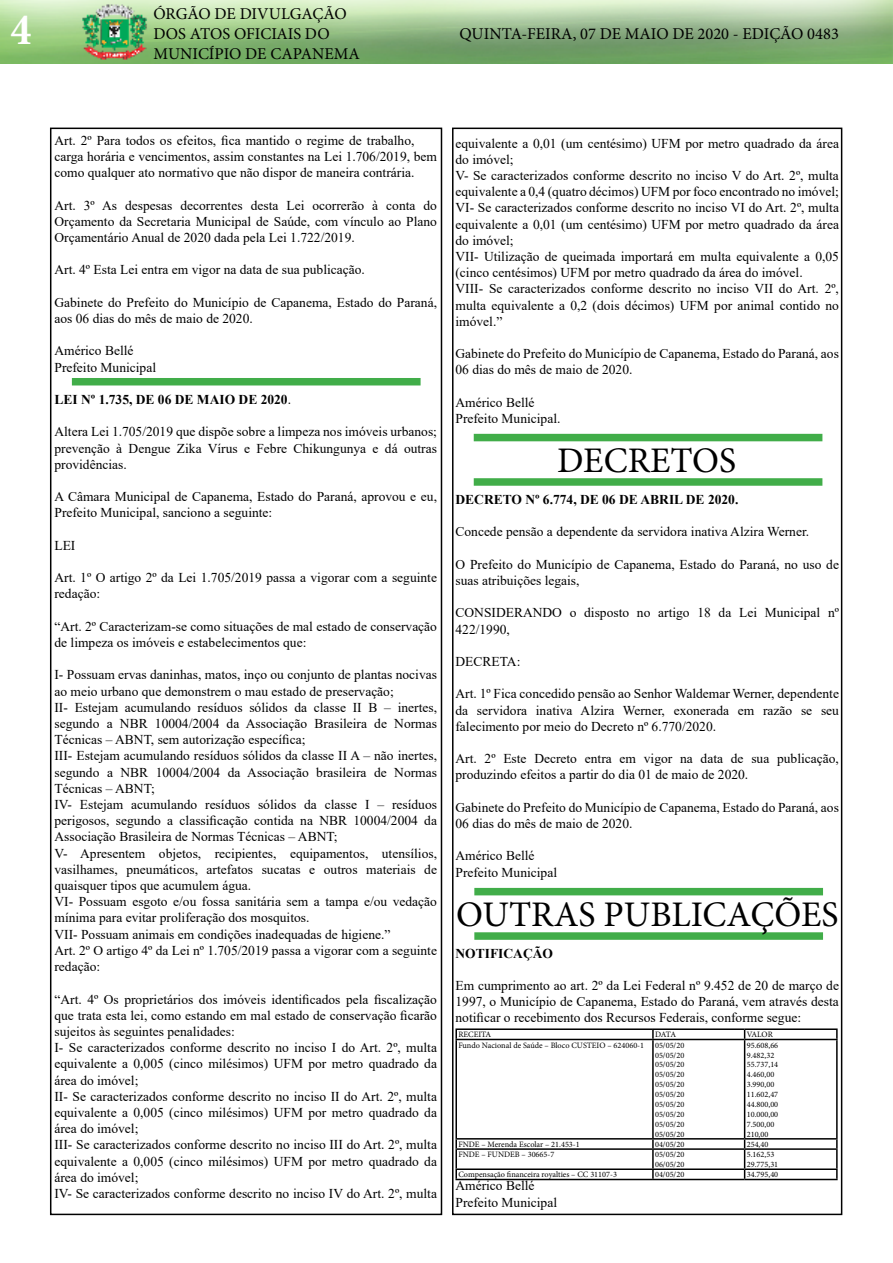
<style>
.page{position:relative;width:893px;height:1263px;background:#fff}
.page>*{position:absolute;margin:0;border:0;box-sizing:border-box;transform-origin:0 0}
.t1{font:700 condensed 45px "Minion Pro";color:#fff}
.t2{font:36px "Minion Pro";color:#000}
.t3{font:16.5px/19.8px "Minion Pro";color:#000}
.t4{font:13.5px/16.2px "Times New Roman";color:#000}
.t5{font:700 13.5px "Times New Roman";color:#000}
.t6{font:8.25px/9.9px "Minion Pro";color:#000}
.s1{font-weight:400}
</style>
<div class="page">
<div style="left:50px;top:128px;width:392px;height:1087px;border:2px solid #000"></div>
<img style="left:0;top:0;width:893px;height:64px">
<div style="left:452px;top:128px;width:390px;height:1087px;border:2px solid #000"></div>
<hr style="left:455px;top:1028px;width:198px;height:2px;background:#000">
<svg style="left:455px;top:1030px;width:2px;height:9px"></svg>
<hr style="left:653px;top:1028px;width:92px;height:2px;background:#000">
<svg style="left:652px;top:1030px;width:2px;height:9px"></svg>
<hr style="left:745px;top:1028px;width:93px;height:2px;background:#000">
<svg style="left:836px;top:1030px;width:2px;height:9px"></svg>
<hr style="left:455px;top:1039px;width:198px;height:1px;background:#000">
<hr style="left:455px;top:1040px;width:2px;height:98px;background:#000">
<hr style="left:653px;top:1039px;width:92px;height:1px;background:#000">
<hr style="left:652px;top:1040px;width:2px;height:98px;background:#000">
<hr style="left:745px;top:1039px;width:93px;height:1px;background:#000">
<hr style="left:744px;top:1040px;width:1px;height:98px;background:#000">
<hr style="left:836px;top:1040px;width:2px;height:98px;background:#000">
<hr style="left:455px;top:1138px;width:198px;height:1px;background:#000">
<hr style="left:653px;top:1138px;width:92px;height:1px;background:#000">
<hr style="left:745px;top:1138px;width:93px;height:1px;background:#000">
<hr style="left:455px;top:1148px;width:198px;height:2px;background:#000">
<hr style="left:653px;top:1148px;width:92px;height:2px;background:#000">
<hr style="left:745px;top:1148px;width:93px;height:2px;background:#000">
<hr style="left:455px;top:1168px;width:198px;height:2px;background:#000">
<svg style="left:455px;top:1139px;width:2px;height:40px"></svg>
<hr style="left:653px;top:1168px;width:92px;height:2px;background:#000">
<svg style="left:652px;top:1139px;width:2px;height:40px"></svg>
<hr style="left:745px;top:1168px;width:93px;height:2px;background:#000">
<svg style="left:744px;top:1139px;width:1px;height:40px"></svg>
<svg style="left:836px;top:1139px;width:2px;height:40px"></svg>
<hr style="left:455px;top:1179px;width:198px;height:1px;background:#000">
<hr style="left:653px;top:1179px;width:92px;height:1px;background:#000">
<hr style="left:745px;top:1179px;width:93px;height:1px;background:#000">
<div style="left:474px;top:888px;width:349px;height:7px;background:#41ad49"></div>
<div style="left:474px;top:932px;width:349px;height:8px;background:#41ad49"></div>
<div style="left:72px;top:378px;width:349px;height:7px;background:#41ad49"></div>
<div style="left:474px;top:434px;width:348px;height:7px;background:#41ad49"></div>
<div style="left:474px;top:478px;width:348px;height:8px;background:#41ad49"></div>
<h1 class="t1" style="left:11px;top:-1px;width:22px">4</h1>
<p class="t3" style="left:153px;top:4px;width:208px">ÓRGÃO DE DIVULGAÇÃO<br>DOS ATOS OFICIAIS DO<br>MUNICÍPIO DE CAPANEMA</p>
<p class="t3" style="left:459px;top:24px;width:381px">QUINTA-FEIRA, 07 DE MAIO DE 2020 - EDIÇÃO 0483</p>
<p class="t4" style="left:54px;top:132px;width:384px">Art. 2º Para todos os efeitos, fica mantido o regime de trabalho, carga horária e vencimentos, assim constantes na Lei 1.706/2019, bem como qualquer ato normativo que não dispor de maneira contrária.</p>
<p class="t4" style="left:54px;top:197px;width:384px;text-align:justify">Art. 3º As despesas decorrentes desta Lei ocorrerão à conta do Orçamento da Secretaria Municipal de Saúde, com vínculo ao Plano Orçamentário Anual de 2020 dada pela Lei 1.722/2019.</p>
<p class="t4" style="left:54px;top:261px;width:312px">Art. 4º Esta Lei entra em vigor na data de sua publicação.</p>
<p class="t4" style="left:54px;top:294px;width:384px">Gabinete do Prefeito do Município de Capanema, Estado do Paraná, aos 06 dias do mês de maio de 2020.</p>
<p class="t4" style="left:54px;top:342px;width:103px">Américo Bellé<br>Prefeito Municipal</p>
<p class="t5" style="left:54px;top:390px;width:238px">LEI Nº 1.735, DE 06 DE MAIO DE 2020<span class="s1">.</span></p>
<p class="t4" style="left:54px;top:423px;width:384px;text-align:justify">Altera Lei 1.705/2019 que dispõe sobre a limpeza nos imóveis urbanos; prevenção à Dengue Zika Vírus e Febre Chikungunya e dá outras providências.</p>
<p class="t4" style="left:54px;top:488px;width:384px">A Câmara Municipal de Capanema, Estado do Paraná, aprovou e eu,<br>Prefeito Municipal, sanciono a seguinte:</p>
<p class="t4" style="left:54px;top:537px;width:22px">LEI</p>
<p class="t4" style="left:54px;top:569px;width:384px">Art. 1º O artigo 2º da Lei 1.705/2019 passa a vigorar com a seguinte redação:</p>
<p class="t4" style="left:54px;top:618px;width:384px">“Art. 2º Caracterizam-se como situações de mal estado de conservação de limpeza os imóveis e estabelecimentos que:</p>
<p class="t4" style="left:54px;top:666px;width:384px">I- Possuam ervas daninhas, matos, inço ou conjunto de plantas nocivas ao meio urbano que demonstrem o mau estado de preservação;<br>II- Estejam acumulando resíduos sólidos da classe II B – inertes, segundo a NBR 10004/2004 da Associação Brasileira de Normas Técnicas – ABNT, sem autorização específica;<br>III- Estejam acumulando resíduos sólidos da classe II A – não inertes, segundo a NBR 10004/2004 da Associação brasileira de Normas Técnicas – ABNT;<br>IV- Estejam acumulando resíduos sólidos da classe I – resíduos perigosos, segundo a classificação contida na NBR 10004/2004 da Associação Brasileira de Normas Técnicas – ABNT;<br>V- Apresentem objetos, recipientes, equipamentos, utensílios, vasilhames, pneumáticos, artefatos sucatas e outros materiais de quaisquer tipos que acumulem água.<br>VI- Possuam esgoto e/ou fossa sanitária sem a tampa e/ou vedação mínima para evitar proliferação dos mosquitos.<br>VII- Possuam animais em condições inadequadas de higiene.”<br>Art. 2º O artigo 4º da Lei nº 1.705/2019 passa a vigorar com a seguinte redação:</p>
<p class="t4" style="left:54px;top:990px;width:384px">“Art. 4º Os proprietários dos imóveis identificados pela fiscalização que trata esta lei, como estando em mal estado de conservação ficarão sujeitos às seguintes penalidades:<br>I- Se caracterizados conforme descrito no inciso I do Art. 2º, multa equivalente a 0,005 (cinco milésimos) UFM por metro quadrado da área do imóvel;<br>II- Se caracterizados conforme descrito no inciso II do Art. 2º, multa equivalente a 0,005 (cinco milésimos) UFM por metro quadrado da área do imóvel;<br>III- Se caracterizados conforme descrito no inciso III do Art. 2º, multa equivalente a 0,005 (cinco milésimos) UFM por metro quadrado da área do imóvel;<br>IV- Se caracterizados conforme descrito no inciso IV do Art. 2º, multa</p>
<p class="t4" style="left:455px;top:135px;width:385px">equivalente a 0,01 (um centésimo) UFM por metro quadrado da área do imóvel;<br>V- Se caracterizados conforme descrito no inciso V do Art. 2º, multa equivalente a 0,4 (quatro décimos) UFM por foco encontrado no imóvel; VI- Se caracterizados conforme descrito no inciso VI do Art. 2º, multa equivalente a 0,01 (um centésimo) UFM por metro quadrado da área do imóvel;<br>VII- Utilização de queimada importará em multa equivalente a 0,05 (cinco centésimos) UFM por metro quadrado da área do imóvel.<br>VIII- Se caracterizados conforme descrito no inciso VII do Art. 2º, multa equivalente a 0,2 (dois décimos) UFM por animal contido no imóvel.”</p>
<p class="t4" style="left:455px;top:345px;width:385px">Gabinete do Prefeito do Município de Capanema, Estado do Paraná, aos<br>06 dias do mês de maio de 2020.</p>
<p class="t4" style="left:455px;top:394px;width:106px">Américo Bellé<br>Prefeito Municipal.</p>
<h2 class="t2" style="left:557px;top:436px;width:181px">DECRETOS</h2>
<p class="t5" style="left:455px;top:490px;width:284px">DECRETO Nº 6.774, DE 06 DE ABRIL DE 2020.</p>
<p class="t4" style="left:455px;top:523px;width:355px">Concede pensão a dependente da servidora inativa Alzira Werner.</p>
<p class="t4" style="left:455px;top:556px;width:385px">O Prefeito do Município de Capanema, Estado do Paraná, no uso de suas atribuições legais,</p>
<p class="t4" style="left:455px;top:604px;width:385px">CONSIDERANDO o disposto no artigo 18 da Lei Municipal nº<br>422/1990,</p>
<p class="t4" style="left:455px;top:653px;width:66px">DECRETA:</p>
<p class="t4" style="left:455px;top:685px;width:385px;text-align:justify">Art. 1º Fica concedido pensão ao Senhor Waldemar Werner, dependente da servidora inativa Alzira Werner, exonerada em razão se seu falecimento por meio do Decreto nº 6.770/2020.</p>
<p class="t4" style="left:455px;top:750px;width:385px">Art. 2º Este Decreto entra em vigor na data de sua publicação, produzindo efeitos a partir do dia 01 de maio de 2020.</p>
<p class="t4" style="left:455px;top:799px;width:385px">Gabinete do Prefeito do Município de Capanema, Estado do Paraná, aos<br>06 dias do mês de maio de 2020.</p>
<p class="t4" style="left:455px;top:847px;width:103px">Américo Bellé<br>Prefeito Municipal</p>
<h2 class="t2" style="left:456px;top:890px;width:384px">OUTRAS PUBLICAÇÕES</h2>
<p class="t5" style="left:455px;top:943px;width:99px">NOTIFICAÇÃO</p>
<p class="t4" style="left:455px;top:977px;width:385px;text-align:justify">Em cumprimento ao art. 2º da Lei Federal nº 9.452 de 20 de março de 1997, o Município de Capanema, Estado do Paraná, vem através desta notificar o recebimento dos Recursos Federais, conforme segue:</p>
<p class="t6" style="left:458px;top:1030px;width:34px">RECEITA</p>
<p class="t6" style="left:655px;top:1030px;width:23px">DATA</p>
<p class="t6" style="left:747px;top:1030px;width:28px">VALOR</p>
<p class="t6" style="left:458px;top:1040px;width:187px">Fundo Nacional de Saúde – Bloco CUSTEIO – 624060-1</p>
<p class="t6" style="left:655px;top:1040px;width:31px;text-align:justify">05/05/20<br>05/05/20<br>05/05/20<br>05/05/20<br>05/05/20<br>05/05/20<br>05/05/20<br>05/05/20<br>05/05/20<br>05/05/20</p>
<p class="t6" style="left:747px;top:1040px;width:33px">95.608,66<br>9.482,32<br>55.737,14<br>4.460,00<br>3.990,00<br>11.602,47<br>44.800,00<br>10.000,00<br>7.500,00<br>210,00</p>
<p class="t6" style="left:458px;top:1139px;width:123px">FNDE – Merenda Escolar – 21.453-1</p>
<p class="t6" style="left:655px;top:1139px;width:31px">04/05/20</p>
<p class="t6" style="left:747px;top:1139px;width:23px">254,40</p>
<p class="t6" style="left:458px;top:1150px;width:98px">FNDE – FUNDEB – 30665-7</p>
<p class="t6" style="left:655px;top:1150px;width:31px">05/05/20<br>06/05/20</p>
<p class="t6" style="left:747px;top:1150px;width:33px">5.162,53<br>29.775,31</p>
<p class="t6" style="left:458px;top:1170px;width:160px">Compensação financeira royalties – CC 31107-3</p>
<p class="t6" style="left:655px;top:1170px;width:31px">04/05/20</p>
<p class="t6" style="left:747px;top:1170px;width:33px">34.795,40</p>
<p class="t4" style="left:455px;top:1177px;width:103px">Américo Bellé<br>Prefeito Municipal</p>
</div>
